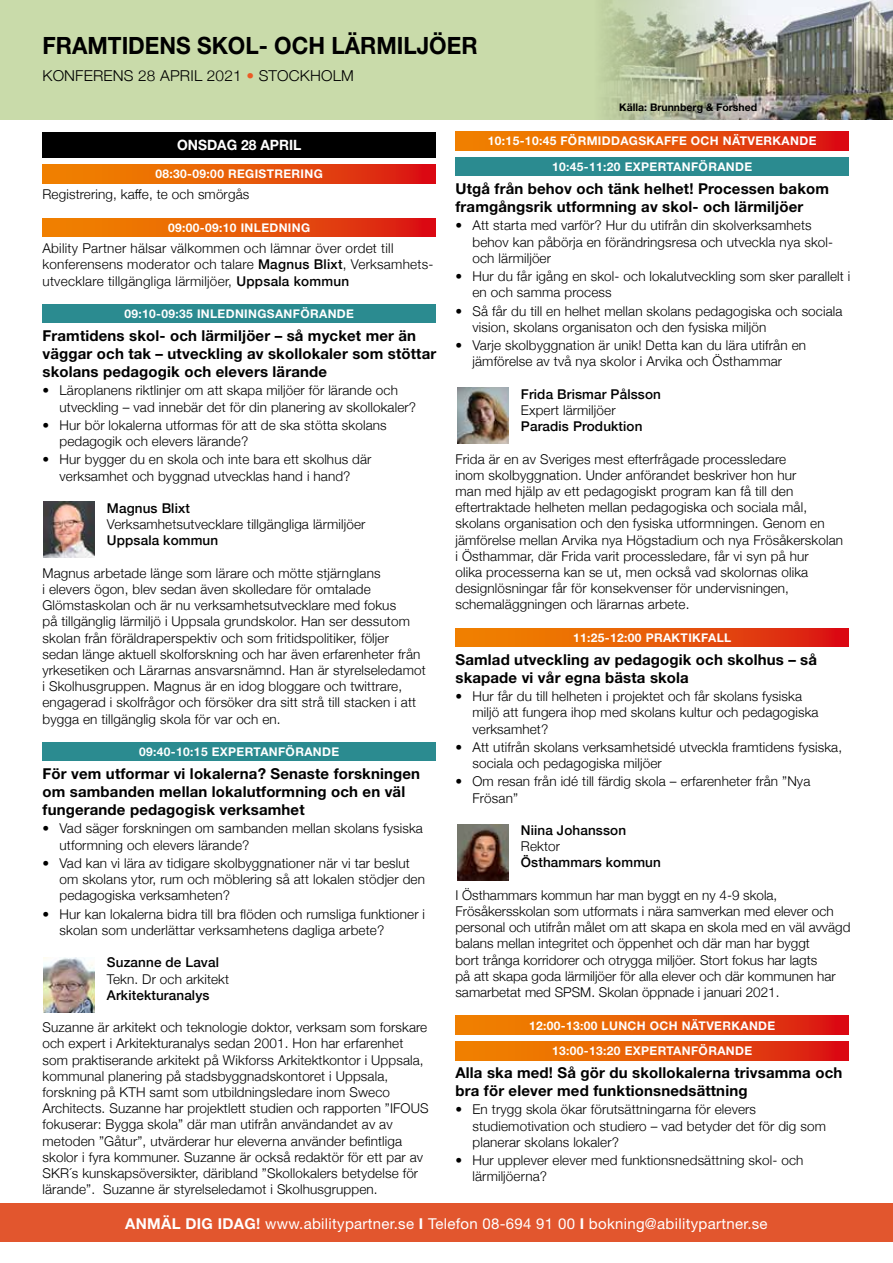
<style>
.page{position:relative;width:893px;height:1263px;background:#fff}
.page>*{position:absolute;margin:0;border:0;box-sizing:border-box;transform-origin:0 0}
.t1{font:700 23.85px "Helvetica Neue LT Std";color:#000;scale:.94 1}
.t2{font:700 15px/18px "Helvetica Neue LT Std";letter-spacing:.01em;color:#000}
.t3{font:15px "Helvetica Neue LT Std";letter-spacing:.02em;color:#fff}
.t4{font:300 15px "Helvetica Neue";letter-spacing:.01em;color:#000}
.t5{font:700 14.25px "Helvetica Neue LT Std";color:#fff}
.t6{font:300 13.5px/16.2px "Helvetica Neue";letter-spacing:.01em;color:#000}
.t7{font:500 13.5px "Helvetica Neue";letter-spacing:.01em;color:#000}
.t8{font:700 12px/25.5px "Helvetica Neue LT Std";letter-spacing:.03em;color:#fff;text-align:center}
.t9{font:700 10.5px "Helvetica Neue LT Std";color:#000}
.s1{color:#eb5b25}
.s2{font-weight:700}
.s3{font-weight:500}
</style>
<div class="page">
<div style="left:43px;top:132px;width:393px;height:25px;background:#000"></div>
<svg style="left:43px;top:165px;width:393px;height:18px;background:#e65509"></svg>
<svg style="left:43px;top:218px;width:393px;height:19px;background:#e65509"></svg>
<div style="left:43px;top:304px;width:393px;height:19px;background:#2b8b90"></div>
<div style="left:43px;top:742px;width:393px;height:19px;background:#2b8b90"></div>
<svg style="left:455px;top:132px;width:394px;height:18px;background:#e65509"></svg>
<div style="left:455px;top:157px;width:394px;height:19px;background:#2b8b90"></div>
<svg style="left:455px;top:628px;width:394px;height:19px;background:#e65509"></svg>
<svg style="left:455px;top:1016px;width:394px;height:18px;background:#e65509"></svg>
<svg style="left:455px;top:1041px;width:394px;height:19px;background:#e65509"></svg>
<div style="left:0;top:1203px;width:893px;height:39px;background:#e2562e"></div>
<img style="left:43px;top:502px;width:51px;height:55px">
<img style="left:457px;top:388px;width:51px;height:55px">
<img style="left:457px;top:825px;width:51px;height:55px">
<img style="left:43px;top:958px;width:51px;height:55px">
<div style="left:0;top:0;width:893px;height:119px;background:#c9dbaa"></div>
<img style="left:601px;top:0;width:292px;height:119px">
<h1 class="t1" style="left:43px;top:31px;width:464px">FRAMTIDENS SKOL- OCH LÄRMILJÖER</h1>
<p class="t4" style="left:43px;top:63px;width:313px">KONFERENS 28 APRIL 2021 <span class="s1">•</span> STOCKHOLM</p>
<p class="t9" style="left:619px;top:100px;width:140px">Källa: Brunnberg &amp; Forshed</p>
<p class="t8" style="left:488px;top:128px;width:330px">10:15-10:45 FÖRMIDDAGSKAFFE OCH NÄTVERKANDE<br>10:45-11:20 EXPERTANFÖRANDE</p>
<p class="t2" style="left:455px;top:179px;width:375px">Utgå från behov och tänk helhet! Processen bakom framgångsrik utformning av skol- och lärmiljöer</p>
<p class="t6" style="left:472px;top:216px;width:362px;text-indent:-17px">• Att starta med varför? Hur du utifrån din skolverksamhets behov kan påbörja en förändringsresa och utveckla nya skol&shy;och lärmiljöer</p>
<p class="t6" style="left:472px;top:267px;width:379px;text-indent:-17px">• Hur du får igång en skol- och lokalutveckling som sker parallelt i en och samma process</p>
<p class="t6" style="left:472px;top:302px;width:371px;text-indent:-17px">• Så får du till en helhet mellan skolans pedagogiska och sociala vision, skolans organisaton och den fysiska miljön</p>
<p class="t6" style="left:455px;top:336px;width:352px;text-align:center">• Varje skolbyggnation är unik! Detta kan du lära utifrån en jämförelse av två nya skolor i Arvika och Östhammar</p>
<p class="t7" style="left:521px;top:383px;width:142px">Frida Brismar Pålsson</p>
<p class="t6" style="left:521px;top:401px;width:96px">Expert lärmiljöer</p>
<p class="t7" style="left:521px;top:415px;width:123px">Paradis Produktion</p>
<p class="t6" style="left:455px;top:450px;width:389px">Frida är en av Sveriges mest efterfrågade processledare<br>inom skolbyggnation. Under anförandet beskriver hon hur<br>man med hjälp av ett pedagogiskt program kan få till den eftertraktade helheten mellan pedagogiska och sociala mål, skolans organisation och den fysiska utformningen. Genom en jämförelse mellan Arvika nya Högstadium och nya Frösåkerskolan i Östhammar, där Frida varit processledare, får vi syn på hur<br>olika processerna kan se ut, men också vad skolornas olika designlösningar får för konsekvenser för undervisningen, schemaläggningen och lärarnas arbete.</p>
<p class="t8" style="left:573px;top:624px;width:160px">11:25-12:00 PRAKTIKFALL</p>
<p class="t2" style="left:455px;top:650px;width:363px">Samlad utveckling av pedagogik och skolhus – så skapade vi vår egna bästa skola</p>
<p class="t6" style="left:472px;top:687px;width:348px;text-indent:-17px">• Hur får du till helheten i projektet och får skolans fysiska miljö att fungera ihop med skolans kultur och pedagogiska verksamhet?</p>
<p class="t6" style="left:472px;top:738px;width:371px;text-indent:-17px">• Att utifrån skolans verksamhetsidé utveckla framtidens fysiska, sociala och pedagogiska miljöer</p>
<p class="t6" style="left:472px;top:772px;width:339px;text-indent:-17px">• Om resan från idé till färdig skola – erfarenheter från ”Nya<br>Frösan”</p>
<p class="t7" style="left:521px;top:819px;width:107px">Niina Johansson</p>
<p class="t6" style="left:521px;top:837px;width:41px">Rektor</p>
<p class="t7" style="left:521px;top:852px;width:141px">Östhammars kommun</p>
<p class="t6" style="left:455px;top:886px;width:396px">I Östhammars kommun har man byggt en ny 4-9 skola, Frösåkersskolan som utformats i nära samverkan med elever och personal och utifrån målet om att skapa en skola med en väl avvägd balans mellan integritet och öppenhet och där man har byggt<br>bort trånga korridorer och otrygga miljöer. Stort fokus har lagts<br>på att skapa goda lärmiljöer för alla elever och där kommunen har samarbetat med SPSM. Skolan öppnade i januari 2021.</p>
<p class="t8" style="left:529px;top:1012px;width:248px">12:00-13:00 LUNCH OCH NÄTVERKANDE<br>13:00-13:20 EXPERTANFÖRANDE</p>
<p class="t2" style="left:455px;top:1063px;width:388px">Alla ska med! Så gör du skollokalerna trivsamma och bra för elever med funktionsnedsättning</p>
<p class="t6" style="left:472px;top:1100px;width:355px;text-indent:-17px">• En trygg skola ökar förutsättningarna för elevers studiemotivation och studiero – vad betyder det för dig som planerar skolans lokaler?</p>
<p class="t6" style="left:472px;top:1151px;width:332px;text-indent:-17px">• Hur upplever elever med funktionsnedsättning skol- och lärmiljöerna?</p>
<p class="t3" style="left:125px;top:1214px;width:644px"><span class="s2">ANMÄL DIG IDAG!</span> www.abilitypartner.se <span class="s2">I</span> Telefon 08-694 91 00 <span class="s2">I</span> bokning@abilitypartner.se</p>
<p class="t5" style="left:177px;top:136px;width:126px">ONSDAG 28 APRIL</p>
<p class="t8" style="left:155px;top:161px;width:169px">08:30-09:00 REGISTRERING</p>
<p class="t6" style="left:43px;top:185px;width:208px">Registrering, kaffe, te och smörgås</p>
<p class="t8" style="left:168px;top:215px;width:144px">09:00-09:10 INLEDNING</p>
<p class="t6" style="left:43px;top:239px;width:393px">Ability Partner hälsar välkommen och lämnar över ordet till konferensens moderator och talare <span class="s3">Magnus Blixt</span>, Verksamhets&shy;utvecklare tillgängliga lärmiljöer, <span class="s3">Uppsala kommun</span></p>
<p class="t8" style="left:124px;top:301px;width:231px">09:10-09:35 INLEDNINGSANFÖRANDE</p>
<p class="t2" style="left:43px;top:326px;width:395px">Framtidens skol- och lärmiljöer – så mycket mer än väggar och tak – utveckling av skollokaler som stöttar skolans pedagogik och elevers lärande</p>
<p class="t6" style="left:60px;top:381px;width:358px;text-indent:-17px">• Läroplanens riktlinjer om att skapa miljöer för lärande och utveckling – vad innebär det för din planering av skollokaler?</p>
<p class="t6" style="left:60px;top:416px;width:329px;text-indent:-17px">• Hur bör lokalerna utformas för att de ska stötta skolans pedagogik och elevers lärande?</p>
<p class="t6" style="left:43px;top:450px;width:330px;text-align:center">• Hur bygger du en skola och inte bara ett skolhus där verksamhet och byggnad utvecklas hand i hand?</p>
<p class="t7" style="left:107px;top:497px;width:85px">Magnus Blixt</p>
<p class="t6" style="left:107px;top:515px;width:260px">Verksamhetsutvecklare tillgängliga lärmiljöer</p>
<p class="t7" style="left:107px;top:530px;width:113px">Uppsala kommun</p>
<p class="t6" style="left:43px;top:564px;width:385px">Magnus arbetade länge som lärare och mötte stjärnglans<br>i elevers ögon, blev sedan även skolledare för omtalade Glömstaskolan och är nu verksamhetsutvecklare med fokus<br>på tillgänglig lärmiljö i Uppsala grundskolor. Han ser dessutom skolan från föräldraperspektiv och som fritidspolitiker, följer sedan länge aktuell skolforskning och har även erfarenheter från yrkesetiken och Lärarnas ansvarsnämnd. Han är styrelseledamot i Skolhusgruppen. Magnus är en idog bloggare och twittrare, engagerad i skolfrågor och försöker dra sitt strå till stacken i att bygga en tillgänglig skola för var och en.</p>
<p class="t8" style="left:139px;top:739px;width:202px">09:40-10:15 EXPERTANFÖRANDE</p>
<p class="t2" style="left:43px;top:764px;width:379px">För vem utformar vi lokalerna? Senaste forskningen om sambanden mellan lokalutformning och en väl fungerande pedagogisk verksamhet</p>
<p class="t6" style="left:60px;top:819px;width:365px;text-indent:-17px">• Vad säger forskningen om sambanden mellan skolans fysiska utformning och elevers lärande?</p>
<p class="t6" style="left:60px;top:854px;width:367px;text-indent:-17px">• Vad kan vi lära av tidigare skolbyggnationer när vi tar beslut om skolans ytor, rum och möblering så att lokalen stödjer den pedagogiska verksamheten?</p>
<p class="t6" style="left:60px;top:905px;width:367px;text-indent:-17px">• Hur kan lokalerna bidra till bra flöden och rumsliga funktioner i skolan som underlättar verksamhetens dagliga arbete?</p>
<p class="t7" style="left:107px;top:952px;width:114px">Suzanne de Laval</p>
<p class="t6" style="left:107px;top:970px;width:124px">Tekn. Dr och arkitekt</p>
<p class="t7" style="left:107px;top:984px;width:104px">Arkitekturanalys</p>
<p class="t6" style="left:43px;top:1018px;width:388px">Suzanne är arkitekt och teknologie doktor, verksam som forskare och expert i Arkitekturanalys sedan 2001. Hon har erfarenhet som praktiserande arkitekt på Wikforss Arkitektkontor i Uppsala, kommunal planering på stadsbyggnadskontoret i Uppsala, forskning på KTH samt som utbildningsledare inom Sweco Architects. Suzanne har projektlett studien och rapporten ”IFOUS fokuserar: Bygga skola” där man utifrån användandet av av metoden ”Gåtur”, utvärderar hur eleverna använder befintliga skolor i fyra kommuner. Suzanne är också redaktör för ett par av SKR´s kunskapsöversikter, däribland ”Skollokalers betydelse för lärande”. Suzanne är styrelseledamot i Skolhusgruppen.</p>
</div>
